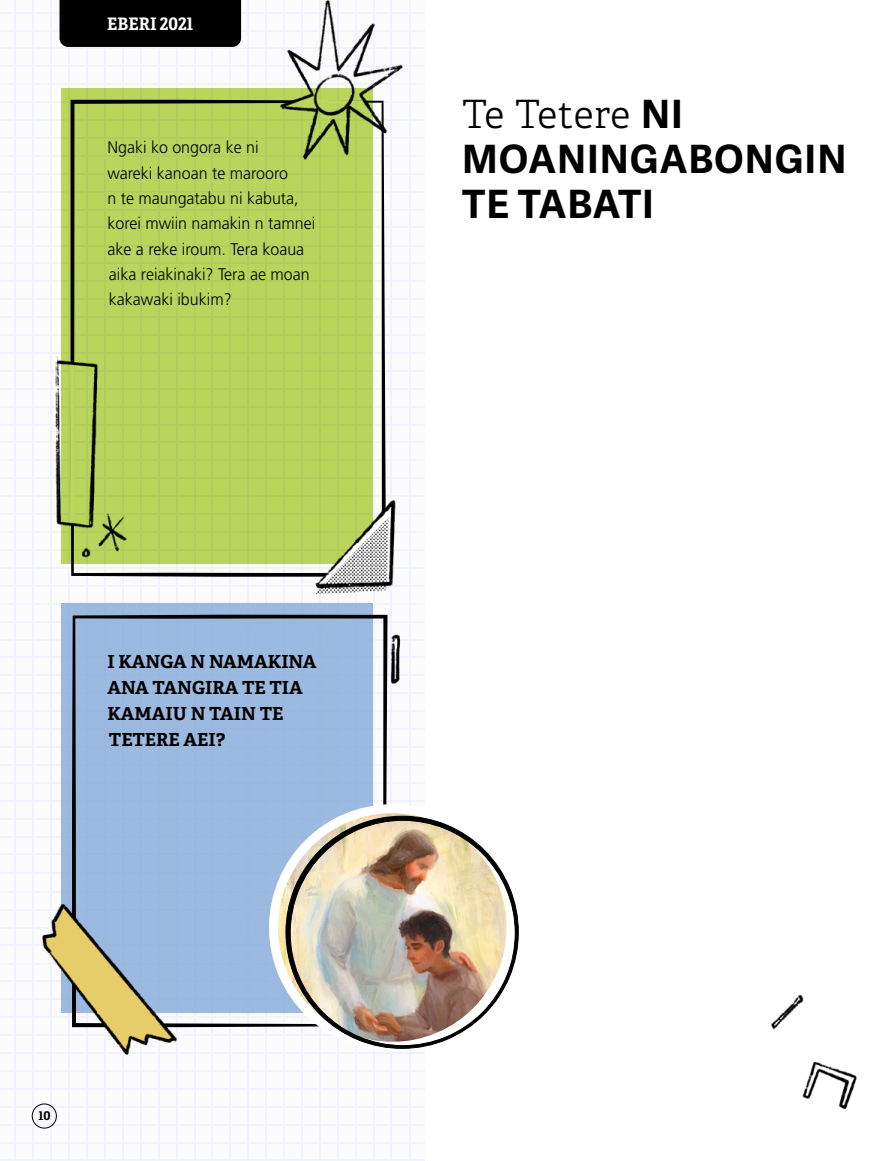
<style>
.page{position:relative;width:893px;height:1161px;background:#fff}
.page>*{position:absolute;margin:0;border:0;box-sizing:border-box;transform-origin:0 0}
.t1{font:700 39px/45px "Helamlds Lat";letter-spacing:.025em;color:#000}
.t2{font:300 39px "Helam Slablds Lat";letter-spacing:.005em;color:#000}
.t3{font:700 18px/26px "Helam Slablds Lat";color:#000}
.t4{font:700 17.25px "Helam Slablds Lat";color:#fff;scale:.95 1}
.t5{font:300 16.8px/25.3px "Frutigerlds Lat";color:#000;scale:.95 1}
.t6{font:700 12px "Helam Slablds Lat";color:#000}
.s1{font-family:"Helamlds Lat";font-weight:700}
</style>
<div class="page">
<svg style="left:0;top:0;width:425px;height:882px"></svg>
<hr style="left:0;top:871px;width:425px;height:2px;background:#c6d3fa">
<hr style="left:0;top:853px;width:425px;height:2px;background:#c6d3fa">
<hr style="left:0;top:836px;width:425px;height:1px;background:#c6d3fa">
<hr style="left:0;top:818px;width:425px;height:2px;background:#c6d3fa">
<hr style="left:0;top:800px;width:425px;height:1px;background:#c6d3fa">
<hr style="left:0;top:782px;width:425px;height:2px;background:#c6d3fa">
<hr style="left:0;top:764px;width:425px;height:2px;background:#c6d3fa">
<hr style="left:0;top:746px;width:425px;height:2px;background:#c6d3fa">
<hr style="left:0;top:728px;width:425px;height:2px;background:#c6d3fa">
<hr style="left:0;top:710px;width:425px;height:2px;background:#c6d3fa">
<hr style="left:0;top:692px;width:425px;height:2px;background:#c6d3fa">
<hr style="left:0;top:674px;width:425px;height:2px;background:#c6d3fa">
<hr style="left:0;top:656px;width:425px;height:2px;background:#c6d3fa">
<hr style="left:0;top:639px;width:425px;height:1px;background:#c6d3fa">
<hr style="left:0;top:621px;width:425px;height:1px;background:#c6d3fa">
<hr style="left:0;top:603px;width:425px;height:2px;background:#c6d3fa">
<hr style="left:0;top:585px;width:425px;height:2px;background:#c6d3fa">
<hr style="left:0;top:567px;width:425px;height:2px;background:#c6d3fa">
<hr style="left:0;top:549px;width:425px;height:2px;background:#c6d3fa">
<hr style="left:0;top:531px;width:425px;height:2px;background:#c6d3fa">
<hr style="left:0;top:513px;width:425px;height:2px;background:#c6d3fa">
<hr style="left:0;top:495px;width:425px;height:2px;background:#c6d3fa">
<hr style="left:0;top:477px;width:425px;height:2px;background:#c6d3fa">
<hr style="left:0;top:459px;width:425px;height:2px;background:#c6d3fa">
<hr style="left:0;top:441px;width:425px;height:2px;background:#c6d3fa">
<hr style="left:0;top:424px;width:425px;height:1px;background:#c6d3fa">
<hr style="left:0;top:406px;width:425px;height:2px;background:#c6d3fa">
<hr style="left:0;top:388px;width:425px;height:2px;background:#c6d3fa">
<hr style="left:0;top:370px;width:425px;height:2px;background:#c6d3fa">
<hr style="left:0;top:352px;width:425px;height:2px;background:#c6d3fa">
<hr style="left:0;top:334px;width:425px;height:2px;background:#c6d3fa">
<hr style="left:0;top:316px;width:425px;height:2px;background:#c6d3fa">
<hr style="left:0;top:298px;width:425px;height:2px;background:#c6d3fa">
<hr style="left:0;top:280px;width:425px;height:2px;background:#c6d3fa">
<hr style="left:0;top:262px;width:425px;height:2px;background:#c6d3fa">
<hr style="left:0;top:245px;width:425px;height:1px;background:#c6d3fa">
<hr style="left:0;top:227px;width:425px;height:1px;background:#c6d3fa">
<hr style="left:0;top:209px;width:425px;height:1px;background:#c6d3fa">
<hr style="left:0;top:191px;width:425px;height:2px;background:#c6d3fa">
<hr style="left:0;top:173px;width:425px;height:2px;background:#c6d3fa">
<hr style="left:0;top:155px;width:425px;height:2px;background:#c6d3fa">
<hr style="left:0;top:137px;width:425px;height:2px;background:#c6d3fa">
<hr style="left:0;top:119px;width:425px;height:2px;background:#c6d3fa">
<hr style="left:0;top:101px;width:425px;height:2px;background:#c6d3fa">
<hr style="left:0;top:83px;width:425px;height:2px;background:#c6d3fa">
<hr style="left:0;top:66px;width:425px;height:1px;background:#c6d3fa">
<hr style="left:0;top:47px;width:425px;height:2px;background:#c6d3fa">
<hr style="left:0;top:30px;width:425px;height:1px;background:#c6d3fa">
<hr style="left:0;top:12px;width:425px;height:2px;background:#c6d3fa">
<hr style="left:409px;top:0;width:1px;height:882px;background:#c6d3fa">
<hr style="left:391px;top:0;width:1px;height:882px;background:#c6d3fa">
<hr style="left:50px;top:0;width:2px;height:882px;background:#c6d3fa">
<hr style="left:32px;top:0;width:2px;height:882px;background:#c6d3fa">
<hr style="left:15px;top:0;width:1px;height:882px;background:#c6d3fa">
<div style="left:0;top:882px;width:425px;height:279px;background:#fbfbfb"></div>
<hr style="left:0;top:1159px;width:425px;height:2px;background:#c6d3fa">
<hr style="left:0;top:1141px;width:425px;height:2px;background:#c6d3fa">
<hr style="left:0;top:1123px;width:425px;height:2px;background:#c6d3fa">
<hr style="left:0;top:1106px;width:425px;height:1px;background:#c6d3fa">
<hr style="left:0;top:1088px;width:425px;height:2px;background:#c6d3fa">
<hr style="left:0;top:1070px;width:425px;height:2px;background:#c6d3fa">
<hr style="left:0;top:1052px;width:425px;height:2px;background:#c6d3fa">
<hr style="left:0;top:1034px;width:425px;height:2px;background:#c6d3fa">
<hr style="left:0;top:1016px;width:425px;height:2px;background:#c6d3fa">
<hr style="left:0;top:998px;width:425px;height:2px;background:#c6d3fa">
<hr style="left:0;top:980px;width:425px;height:2px;background:#c6d3fa">
<hr style="left:0;top:962px;width:425px;height:2px;background:#c6d3fa">
<hr style="left:0;top:944px;width:425px;height:2px;background:#c6d3fa">
<hr style="left:0;top:927px;width:425px;height:1px;background:#c6d3fa">
<hr style="left:0;top:909px;width:425px;height:2px;background:#c6d3fa">
<hr style="left:0;top:891px;width:425px;height:1px;background:#c6d3fa">
<hr style="left:409px;top:882px;width:1px;height:279px;background:#c6d3fa">
<hr style="left:391px;top:882px;width:1px;height:279px;background:#c6d3fa">
<hr style="left:373px;top:882px;width:1px;height:279px;background:#c6d3fa">
<hr style="left:355px;top:882px;width:2px;height:279px;background:#c6d3fa">
<hr style="left:337px;top:882px;width:2px;height:279px;background:#c6d3fa">
<hr style="left:319px;top:882px;width:2px;height:279px;background:#c6d3fa">
<hr style="left:301px;top:882px;width:2px;height:279px;background:#c6d3fa">
<hr style="left:283px;top:882px;width:2px;height:279px;background:#c6d3fa">
<hr style="left:265px;top:882px;width:2px;height:279px;background:#c6d3fa">
<hr style="left:247px;top:882px;width:2px;height:279px;background:#c6d3fa">
<hr style="left:229px;top:882px;width:2px;height:279px;background:#c6d3fa">
<hr style="left:211px;top:882px;width:2px;height:279px;background:#c6d3fa">
<hr style="left:194px;top:882px;width:1px;height:279px;background:#c6d3fa">
<hr style="left:176px;top:882px;width:2px;height:279px;background:#c6d3fa">
<hr style="left:158px;top:882px;width:2px;height:279px;background:#c6d3fa">
<hr style="left:140px;top:882px;width:2px;height:279px;background:#c6d3fa">
<hr style="left:122px;top:882px;width:2px;height:279px;background:#c6d3fa">
<hr style="left:104px;top:882px;width:2px;height:279px;background:#c6d3fa">
<hr style="left:86px;top:882px;width:2px;height:279px;background:#c6d3fa">
<hr style="left:68px;top:882px;width:2px;height:279px;background:#c6d3fa">
<hr style="left:50px;top:882px;width:2px;height:279px;background:#c6d3fa">
<hr style="left:32px;top:882px;width:2px;height:279px;background:#c6d3fa">
<hr style="left:15px;top:882px;width:1px;height:279px;background:#c6d3fa">
<div style="left:72px;top:701px;width:315px;height:326px;background:#9cb9df"></div>
<img style="left:275px;top:809px;width:136px;height:237px">
<div style="left:269px;top:804px;width:246px;height:247px;border:9px solid #fff;border-radius:50%"></div>
<img style="left:285px;top:815px;width:234px;height:234px">
<img style="left:26px;top:805px;width:200px;height:277px">
<img style="left:6px;top:0;width:419px;height:701px">
<img style="left:771px;top:994px;width:86px;height:115px">
<div style="left:32px;top:1103px;width:25px;height:25px;border:1px solid #000;border-radius:50%"></div>
<div style="left:60px;top:0;width:181px;height:47px;background:#000"></div>
<p class="t4" style="left:107px;top:10px;width:92px">EBERI 2021</p>
<p class="t5" style="left:107px;top:135px;width:220px">Ngaki ko ongora ke ni<br>wareki kanoan te marooro<br>n te maungatabu ni kabuta, korei mwiin namakin n tamnei ake a reke iroum. Tera koaua aika reiakinaki? Tera ae moan kakawaki ibukim?</p>
<p class="t3" style="left:107px;top:648px;width:210px">I KANGA N NAMAKINA<br>ANA TANGIRA TE TIA<br>KAMAIU N TAIN TE<br>TETERE AEI?</p>
<p class="t6" style="left:39px;top:1105px;width:13px">10</p>
<h1 class="t2" style="left:462px;top:84px;width:222px">Te Tetere <span class="s1">NI</span></h1>
<h1 class="t1" style="left:462px;top:136px;width:386px">MOANINGABONGIN<br>TE TABATI</h1>
</div>
